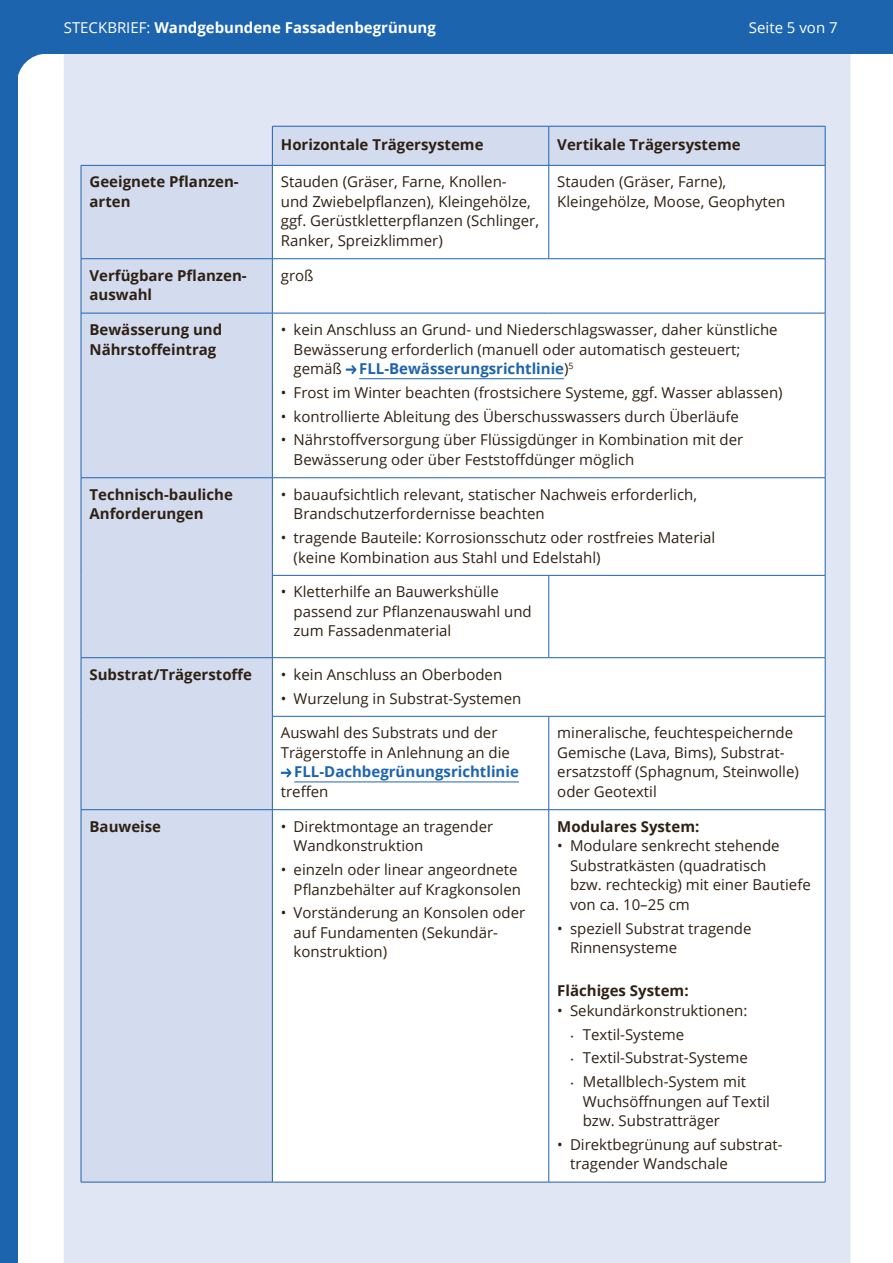
<style>
.page{position:relative;width:893px;height:1263px;background:#fff}
.page>*{position:absolute;margin:0;border:0;box-sizing:border-box;transform-origin:0 0}
.Text_10_13_pt{font:15px/19.5px "Open Sans";color:#2e2113}
.Text_10_13_pt-2{font:700 15px/19.5px "Open Sans";color:#2e2113}
.t1{font:700 15px "Open Sans";color:#fff}
.Text_10_13_pt-3{font:700 15px "Open Sans";color:#1d64af}
.t2{font:15px "Open Sans";color:#fff}
.s1{font-weight:400}
.s2{font-weight:700;color:#1d64af}
.s3{font-family:"Questa Sans"}
</style>
<div class="page">
<div style="left:64px;top:54px;width:787px;height:1209px;background:#e1e6f4"></div>
<div style="left:81px;top:126px;width:744px;height:1056px;background:#d3dbef"></div>
<svg style="left:273px;top:166px;width:552px;height:1016px"></svg>
<hr style="left:272px;top:126px;width:277px;height:1px;background:#1d64af">
<hr style="left:272px;top:126px;width:1px;height:39px;background:#1d64af">
<hr style="left:549px;top:126px;width:276px;height:1px;background:#1d64af">
<hr style="left:548px;top:126px;width:1px;height:39px;background:#1d64af">
<hr style="left:825px;top:126px;width:1px;height:39px;background:#1d64af">
<hr style="left:272px;top:165px;width:277px;height:1px;background:#1d64af">
<hr style="left:549px;top:165px;width:276px;height:1px;background:#1d64af">
<hr style="left:548px;top:166px;width:1px;height:92px;background:#1d64af">
<hr style="left:825px;top:166px;width:1px;height:92px;background:#1d64af">
<hr style="left:272px;top:258px;width:277px;height:1px;background:#1d64af">
<hr style="left:549px;top:258px;width:276px;height:1px;background:#1d64af">
<hr style="left:825px;top:259px;width:1px;height:54px;background:#1d64af">
<hr style="left:272px;top:313px;width:277px;height:1px;background:#1d64af">
<hr style="left:549px;top:313px;width:276px;height:1px;background:#1d64af">
<hr style="left:825px;top:313px;width:1px;height:164px;background:#1d64af">
<hr style="left:272px;top:477px;width:277px;height:1px;background:#1d64af">
<hr style="left:549px;top:477px;width:276px;height:1px;background:#1d64af">
<hr style="left:825px;top:478px;width:1px;height:97px;background:#1d64af">
<hr style="left:272px;top:575px;width:277px;height:1px;background:#1d64af">
<hr style="left:549px;top:575px;width:276px;height:1px;background:#1d64af">
<hr style="left:548px;top:576px;width:1px;height:81px;background:#1d64af">
<hr style="left:825px;top:576px;width:1px;height:81px;background:#1d64af">
<hr style="left:272px;top:657px;width:277px;height:1px;background:#1d64af">
<hr style="left:549px;top:657px;width:276px;height:1px;background:#1d64af">
<hr style="left:825px;top:658px;width:1px;height:58px;background:#1d64af">
<hr style="left:272px;top:716px;width:277px;height:1px;background:#1d64af">
<hr style="left:549px;top:716px;width:276px;height:1px;background:#1d64af">
<hr style="left:548px;top:716px;width:1px;height:93px;background:#1d64af">
<hr style="left:825px;top:716px;width:1px;height:93px;background:#1d64af">
<hr style="left:272px;top:809px;width:277px;height:1px;background:#1d64af">
<hr style="left:549px;top:809px;width:276px;height:1px;background:#1d64af">
<hr style="left:548px;top:810px;width:1px;height:372px;background:#1d64af">
<hr style="left:825px;top:810px;width:1px;height:372px;background:#1d64af">
<hr style="left:272px;top:1182px;width:277px;height:1px;background:#1d64af">
<hr style="left:549px;top:1182px;width:276px;height:1px;background:#1d64af">
<hr style="left:81px;top:165px;width:191px;height:1px;background:#1d64af">
<hr style="left:81px;top:166px;width:1px;height:92px;background:#1d64af">
<hr style="left:272px;top:166px;width:1px;height:92px;background:#1d64af">
<hr style="left:81px;top:258px;width:191px;height:1px;background:#1d64af">
<hr style="left:81px;top:259px;width:1px;height:54px;background:#1d64af">
<hr style="left:272px;top:259px;width:1px;height:54px;background:#1d64af">
<hr style="left:81px;top:313px;width:191px;height:1px;background:#1d64af">
<hr style="left:81px;top:313px;width:1px;height:164px;background:#1d64af">
<hr style="left:272px;top:313px;width:1px;height:164px;background:#1d64af">
<hr style="left:81px;top:477px;width:191px;height:1px;background:#1d64af">
<hr style="left:81px;top:478px;width:1px;height:97px;background:#1d64af">
<hr style="left:272px;top:478px;width:1px;height:97px;background:#1d64af">
<hr style="left:81px;top:575px;width:1px;height:82px;background:#1d64af">
<hr style="left:272px;top:576px;width:1px;height:81px;background:#1d64af">
<hr style="left:81px;top:657px;width:191px;height:1px;background:#1d64af">
<hr style="left:81px;top:658px;width:1px;height:58px;background:#1d64af">
<hr style="left:272px;top:658px;width:1px;height:58px;background:#1d64af">
<hr style="left:81px;top:716px;width:1px;height:93px;background:#1d64af">
<hr style="left:272px;top:716px;width:1px;height:93px;background:#1d64af">
<hr style="left:81px;top:809px;width:191px;height:1px;background:#1d64af">
<hr style="left:81px;top:810px;width:1px;height:372px;background:#1d64af">
<hr style="left:272px;top:810px;width:1px;height:372px;background:#1d64af">
<hr style="left:81px;top:1182px;width:191px;height:1px;background:#1d64af">
<hr style="left:359px;top:378px;width:205px;height:1px;background:#1d64af">
<svg style="left:346px;top:365px;width:10px;height:9px"></svg>
<hr style="left:294px;top:781px;width:225px;height:1px;background:#1d64af">
<svg style="left:281px;top:768px;width:10px;height:9px"></svg>
<div style="left:0;top:0;width:893px;height:54px;background:#1d64af"></div>
<div style="left:0;top:54px;width:17px;height:1209px;background:#1d64af"></div>
<svg style="left:17px;top:54px;width:25px;height:29px"></svg>
<p class="t1" style="left:64px;top:17px;width:374px"><span class="s1">STECKBRIEF:</span> Wandgebundene Fassadenbegrünung</p>
<p class="t2" style="left:749px;top:18px;width:90px">Seite 5 von 7</p>
<p class="Text_10_13_pt-2" style="left:281px;top:135px;width:204px">Horizontale Trägersysteme</p>
<p class="Text_10_13_pt-2" style="left:557px;top:135px;width:185px">Vertikale Trägersysteme</p>
<p class="Text_10_13_pt-2" style="left:90px;top:172px;width:151px">Geeignete Pflanzen&shy;arten</p>
<p class="Text_10_13_pt" style="left:281px;top:172px;width:260px">Stauden (Gräser, Farne, Knollen-<br>und Zwiebelpflanzen), Kleingehölze, ggf. Gerüstkletterpflanzen (Schlinger, Ranker, Spreizklimmer)</p>
<p class="Text_10_13_pt" style="left:557px;top:172px;width:230px">Stauden (Gräser, Farne),<br>Kleingehölze, Moose, Geophyten</p>
<p class="Text_10_13_pt-2" style="left:90px;top:265px;width:159px">Verfügbare Pflanzen&shy;auswahl</p>
<p class="Text_10_13_pt" style="left:281px;top:265px;width:34px">groß</p>
<p class="Text_10_13_pt-2" style="left:90px;top:320px;width:134px">Bewässerung und<br>Nährstoffeintrag</p>
<p class="Text_10_13_pt" style="left:294px;top:320px;width:485px;text-indent:-13px">• kein Anschluss an Grund- und Niederschlagswasser, daher künstliche<br>Bewässerung erforderlich (manuell oder automatisch gesteuert; gemäß <span class="s2">FLL-Bewässerungsrichtlinie</span>)<sup>5</sup></p>
<p class="Text_10_13_pt" style="left:281px;top:382px;width:503px">• Frost im Winter beachten (frostsichere Systeme, ggf. Wasser ablassen)</p>
<p class="Text_10_13_pt" style="left:281px;top:406px;width:459px">• kontrollierte Ableitung des Überschusswassers durch Überläufe</p>
<p class="Text_10_13_pt" style="left:294px;top:430px;width:451px;text-indent:-13px">• Nährstoffversorgung über Flüssigdünger in Kombination mit der<br>Bewässerung oder über Feststoffdünger möglich</p>
<p class="Text_10_13_pt-2" style="left:90px;top:484px;width:145px">Technisch-bauliche<br>Anforderungen</p>
<p class="Text_10_13_pt" style="left:294px;top:484px;width:405px;text-indent:-13px">• bauaufsichtlich relevant, statischer Nachweis erforderlich,<br>Brandschutzerfordernisse beachten</p>
<p class="Text_10_13_pt" style="left:294px;top:527px;width:423px;text-indent:-13px">• tragende Bauteile: Korrosionsschutz oder rostfreies Material (keine Kombination aus Stahl und Edelstahl)</p>
<p class="Text_10_13_pt" style="left:294px;top:582px;width:240px;text-indent:-13px">• Kletterhilfe an Bauwerkshülle passend zur Pflanzenauswahl und zum Fassadenmaterial</p>
<p class="Text_10_13_pt-2" style="left:90px;top:664px;width:164px">Substrat/Trägerstoffe</p>
<p class="Text_10_13_pt" style="left:281px;top:664px;width:223px">• kein Anschluss an Oberboden</p>
<p class="Text_10_13_pt" style="left:281px;top:688px;width:242px">• Wurzelung in Substrat-Systemen</p>
<p class="Text_10_13_pt" style="left:281px;top:723px;width:218px">Auswahl des Substrats und der</p>
<p class="Text_10_13_pt" style="left:281px;top:742px;width:231px">Trägerstoffe in Anlehnung an die</p>
<p class="Text_10_13_pt-3" style="left:294px;top:761px;width:226px">FLL-Dachbegrünungsrichtlinie</p>
<p class="Text_10_13_pt" style="left:281px;top:781px;width:49px">treffen</p>
<p class="Text_10_13_pt" style="left:557px;top:723px;width:243px">mineralische, feuchtespeichernde<br>Gemische (Lava, Bims), Substrat&shy;ersatzstoff (Sphagnum, Steinwolle) oder Geotextil</p>
<p class="Text_10_13_pt-2" style="left:90px;top:816px;width:73px">Bauweise</p>
<p class="Text_10_13_pt" style="left:294px;top:816px;width:201px;text-indent:-13px">• Direktmontage an tragender<br>Wandkonstruktion</p>
<p class="Text_10_13_pt" style="left:281px;top:859px;width:242px;text-align:right">• einzeln oder linear angeordnete<br>Pflanzbehälter auf Kragkonsolen</p>
<p class="Text_10_13_pt" style="left:294px;top:903px;width:233px;text-indent:-13px">• Vorständerung an Konsolen oder auf Fundamenten (Sekundär&shy;konstruktion)</p>
<p class="Text_10_13_pt-2" style="left:557px;top:816px;width:144px">Modulares System:</p>
<p class="Text_10_13_pt" style="left:570px;top:836px;width:242px;text-indent:-13px">• Modulare senkrecht stehende<br>Substratkästen (quadratisch<br>bzw. rechteckig) mit einer Bautiefe von ca. 10–25 cm</p>
<p class="Text_10_13_pt" style="left:570px;top:918px;width:183px;text-indent:-13px">• speziell Substrat tragende<br>Rinnensysteme</p>
<p class="Text_10_13_pt-2" style="left:557px;top:981px;width:133px">Flächiges System:</p>
<p class="Text_10_13_pt" style="left:557px;top:1000px;width:192px">• Sekundärkonstruktionen:</p>
<p class="Text_10_13_pt" style="left:570px;top:1024px;width:116px"><span class="s3">·</span> Textil-Systeme</p>
<p class="Text_10_13_pt" style="left:570px;top:1048px;width:179px"><span class="s3">·</span> Textil-Substrat-Systeme</p>
<p class="Text_10_13_pt" style="left:583px;top:1071px;width:189px;text-indent:-13px"><span class="s3">·</span> Metallblech-System mit<br>Wuchsöffnungen auf Textil bzw. Substratträger</p>
<p class="Text_10_13_pt" style="left:570px;top:1134px;width:213px;text-indent:-13px">• Direktbegrünung auf substrat&shy;tragender Wandschale</p>
</div>
